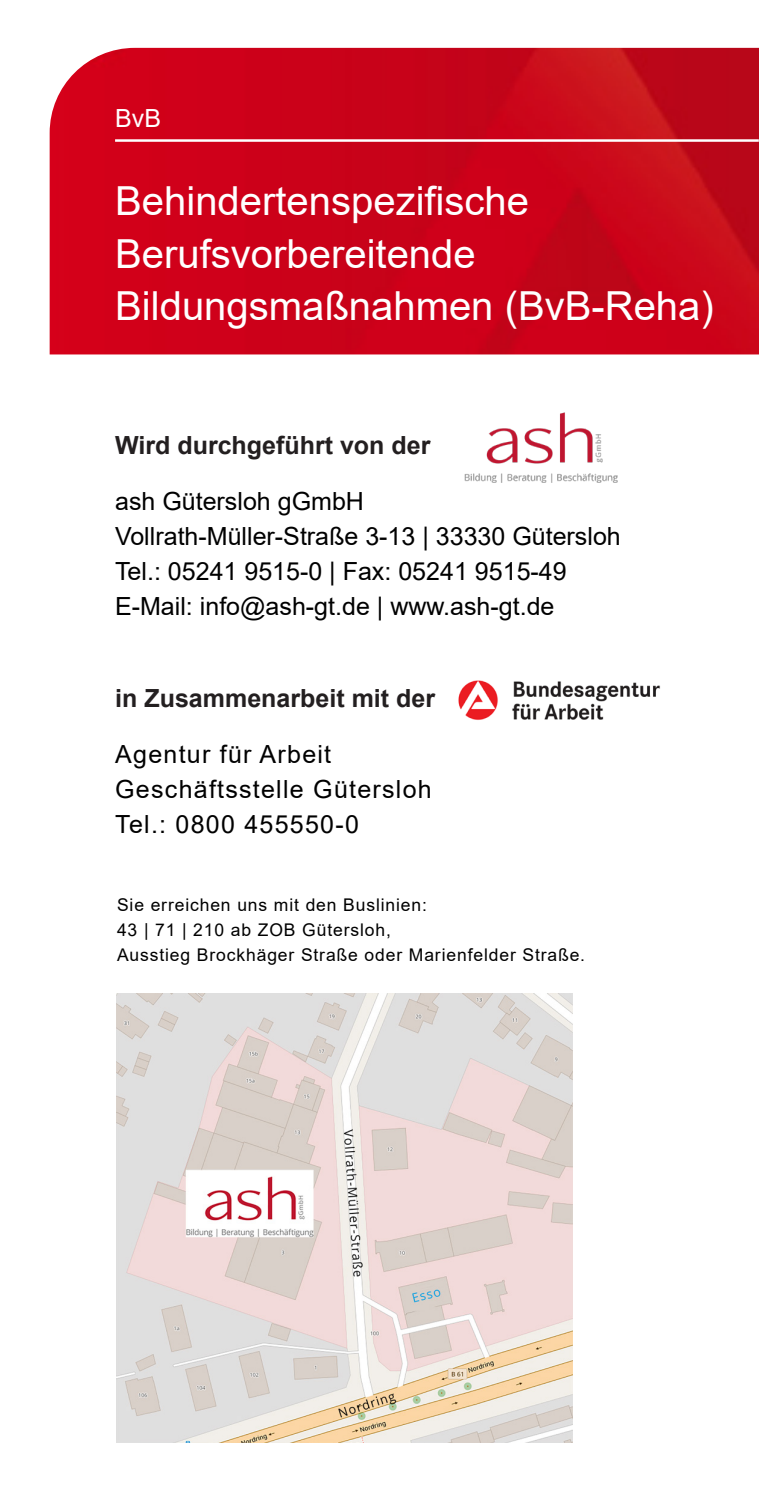
<style>
.page{position:relative;width:759px;height:1503px;background:#fff}
.page>*{position:absolute;margin:0;border:0;box-sizing:border-box;transform-origin:0 0}
.t1{font:40px/52.5px "Arial";color:#fff}
.Fließtext_2{font:25px/35px "Arial";color:#000}
.Fließtext_2-2{font:25px/35px "Arial";letter-spacing:.05em;color:#000}
.Fließtext_2-3{font:700 25px "Arial";color:#231f20}
.t2{font:25px "Arial";color:#fff}
.Fließtext{font:17.5px/25px "Arial";letter-spacing:.05em;color:#000}
</style>
<div class="page">
<img style="left:50px;top:48px;width:708px;height:306px">
<hr style="left:115px;top:139px;width:643px;height:3px;background:#fff">
<img style="left:458px;top:680px;width:202px;height:40px">
<img style="left:464px;top:412px;width:153px;height:70px">
<img style="left:117px;top:993px;width:454px;height:449px">
<p class="t2" style="left:115px;top:101px;width:47px">BvB</p>
<h1 class="t1" style="left:115px;top:175px;width:599px">Behindertenspezifische<br>Berufsvorbereitende<br>Bildungsmaßnahmen (BvB-Reha)</h1>
<p class="Fließtext_2-3" style="left:115px;top:427px;width:317px">Wird durchgeführt von der</p>
<p class="Fließtext_2" style="left:115px;top:483px;width:507px">ash Gütersloh gGmbH<br>Vollrath-Müller-Straße 3-13 | 33330 Gütersloh<br>Tel.: 05241 9515-0 | Fax: 05241 9515-49</p>
<p class="Fließtext_2" style="left:115px;top:588px;width:440px">E-Mail: info@ash-gt.de | www.ash-gt.de</p>
<p class="Fließtext_2-3" style="left:115px;top:680px;width:321px">in Zusammenarbeit mit der</p>
<p class="Fließtext_2-2" style="left:115px;top:736px;width:318px">Agentur für Arbeit<br>Geschäftsstelle Gütersloh<br>Tel.: 0800 455550-0</p>
<p class="Fließtext" style="left:117px;top:892px;width:469px">Sie erreichen uns mit den Buslinien:<br>43 | 71 | 210 ab ZOB Gütersloh,<br>Ausstieg Brockhäger Straße oder Marienfelder Straße.</p>
</div>
